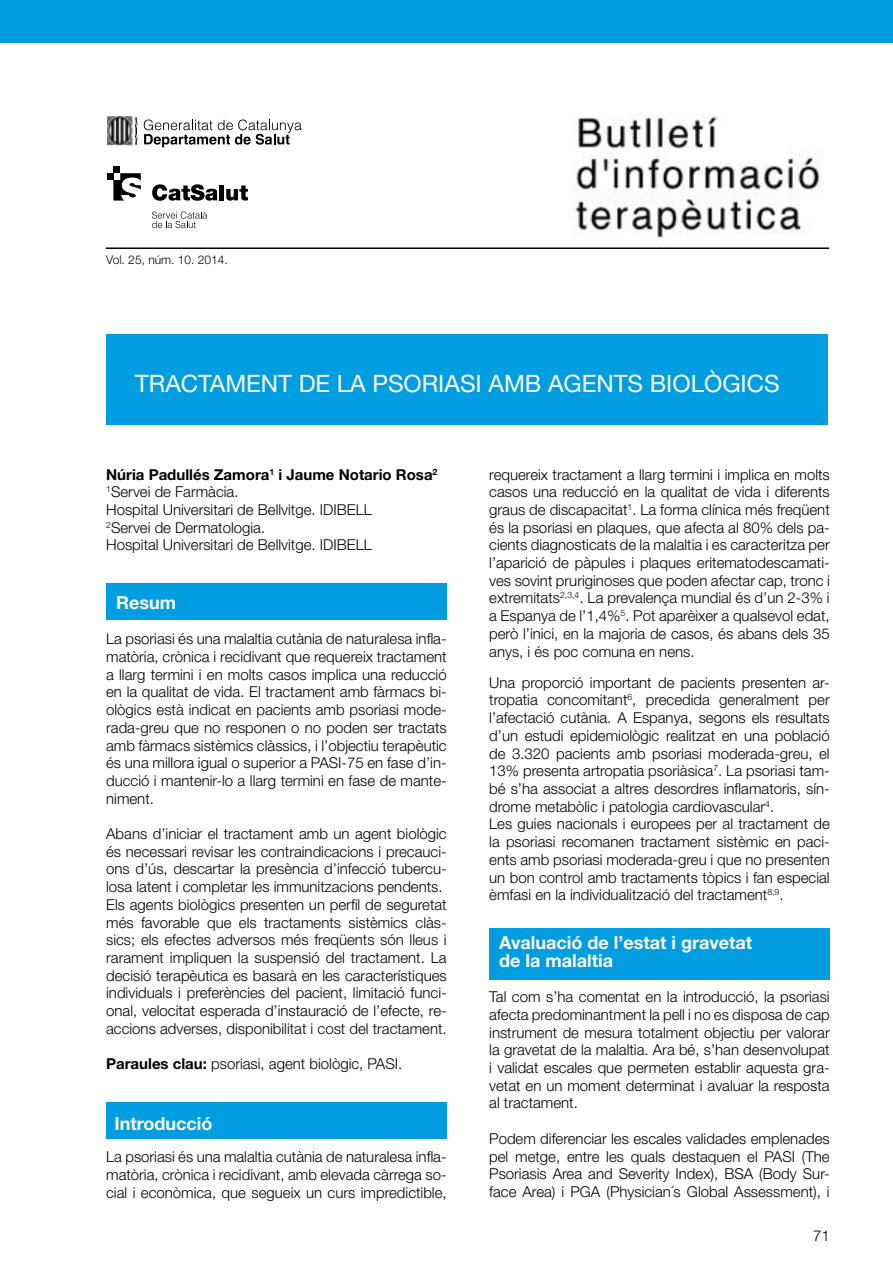
<style>
.page{position:relative;width:893px;height:1263px;background:#fff}
.page>*{position:absolute;margin:0;border:0;box-sizing:border-box;transform-origin:0 0}
.t1{font:24px "Helvetica Neue LT Std";color:#fff}
.t2{font:700 18px/17.7px "Helvetica Neue LT Std";color:#fff}
.t3{font:300 15px/17.7px "Helvetica Neue LT Std";color:#000;text-align:justify}
.t4{font:300 12px "Helvetica Neue LT Std";color:#000}
.s1{font-weight:700}
</style>
<div class="page">
<div style="left:106px;top:583px;width:340px;height:36px;background:#009ee0"></div>
<div style="left:106px;top:1103px;width:340px;height:36px;background:#009ee0"></div>
<div style="left:489px;top:928px;width:341px;height:52px;background:#009ee0"></div>
<img style="left:574px;top:116px;width:246px;height:122px">
<svg style="left:107px;top:117px;width:195px;height:111px"></svg>
<div style="left:0;top:0;width:893px;height:42px;background:#009ee0"></div>
<div style="left:107px;top:334px;width:721px;height:91px;background:#009ee0"></div>
<hr style="left:106px;top:247px;width:723px;height:2px;background:#000">
<img style="left:107px;top:117px;width:27px;height:30px">
<p class="t4" style="left:106px;top:253px;width:123px">Vol. 25, núm. 10. 2014.</p>
<h1 class="t1" style="left:135px;top:369px;width:646px">TRACTAMENT DE LA PSORIASI AMB AGENTS BIOLÒGICS</h1>
<p class="t3" style="left:106px;top:465px;width:333px;text-align:left"><span class="s1">Núria Padullés Zamora</span><sup>1</sup> <span class="s1">i Jaume Notario Rosa</span><sup>2<br></sup><sup>1</sup>Servei de Farmàcia.<br>Hospital Universitari de Bellvitge. IDIBELL<br><sup>2</sup>Servei de Dermatologia.<br>Hospital Universitari de Bellvitge. IDIBELL</p>
<p class="t2" style="left:116px;top:593px;width:61px">Resum</p>
<p class="t3" style="left:106px;top:630px;width:342px">La psoriasi és una malaltia cutània de naturalesa infla&shy;matòria, crònica i recidivant que requereix tractament a llarg termini i en molts casos implica una reducció en la qualitat de vida. El tractament amb fàrmacs bi&shy;ològics està indicat en pacients amb psoriasi mode&shy;rada-greu que no responen o no poden ser tractats amb fàrmacs sistèmics clàssics, i l’objectiu terapèutic és una millora igual o superior a PASI-75 en fase d’in&shy;ducció i mantenir-lo a llarg termini en fase de mante&shy;niment.</p>
<p class="t3" style="left:106px;top:824px;width:342px;text-align:left">Abans d’iniciar el tractament amb un agent biològic és necessari revisar les contraindicacions i precauci&shy;ons d’ús, descartar la presència d’infecció tubercu&shy;losa latent i completar les immunitzacions pendents.<br>Els agents biològics presenten un perfil de seguretat més favorable que els tractaments sistèmics clàs&shy;sics; els efectes adversos més freqüents són lleus i rarament impliquen la suspensió del tractament. La decisió terapèutica es basarà en les característiques individuals i preferències del pacient, limitació funci&shy;onal, velocitat esperada d’instauració de l’efecte, re&shy;accions adverses, disponibilitat i cost del tractament.</p>
<p class="t3" style="left:106px;top:1055px;width:298px"><span class="s1">Paraules clau:</span> psoriasi, agent biològic, PASI.</p>
<p class="t2" style="left:115px;top:1114px;width:99px">Introducció</p>
<p class="t3" style="left:106px;top:1148px;width:342px">La psoriasi és una malaltia cutània de naturalesa infla&shy;matòria, crònica i recidivant, amb elevada càrrega so&shy;cial i econòmica, que segueix un curs impredictible,</p>
<p class="t3" style="left:489px;top:465px;width:342px">requereix tractament a llarg termini i implica en molts casos una reducció en la qualitat de vida i diferents graus de discapacitat<sup>1</sup>. La forma clínica més freqüent és la psoriasi en plaques, que afecta al 80% dels pa&shy;cients diagnosticats de la malaltia i es caracteritza per l’aparició de pàpules i plaques eritematodescamati&shy;ves sovint pruriginoses que poden afectar cap, tronc i extremitats<sup>2,3,4</sup>. La prevalença mundial és d’un 2-3% i a Espanya de l’1,4%<sup>5</sup>. Pot aparèixer a qualsevol edat, però l’inici, en la majoria de casos, és abans dels 35 anys, i és poc comuna en nens.</p>
<p class="t3" style="left:489px;top:673px;width:342px;text-align:left">Una proporció important de pacients presenten ar&shy;tropatia concomitant<sup>6</sup>, precedida generalment per l’afectació cutània. A Espanya, segons els resultats d’un estudi epidemiològic realitzat en una població de 3.320 pacients amb psoriasi moderada-greu, el 13% presenta artropatia psoriàsica<sup>7</sup>. La psoriasi tam&shy;bé s’ha associat a altres desordres inflamatoris, sín&shy;drome metabòlic i patologia cardiovascular<sup>4</sup>.<br>Les guies nacionals i europees per al tractament de la psoriasi recomanen tractament sistèmic en paci&shy;ents amb psoriasi moderada-greu i que no presenten un bon control amb tractaments tòpics i fan especial èmfasi en la individualització del tractament<sup>8,9</sup>.</p>
<p class="t2" style="left:499px;top:933px;width:254px">Avaluació de l’estat i gravetat de la malaltia</p>
<p class="t3" style="left:489px;top:988px;width:342px">Tal com s’ha comentat en la introducció, la psoriasi afecta predominantment la pell i no es disposa de cap instrument de mesura totalment objectiu per valorar la gravetat de la malaltia. Ara bé, s’han desenvolupat i validat escales que permeten establir aquesta gra&shy;vetat en un moment determinat i avaluar la resposta al tractament.</p>
<p class="t3" style="left:489px;top:1129px;width:342px">Podem diferenciar les escales validades emplenades pel metge, entre les quals destaquen el PASI (The Psoriasis Area and Severity Index), BSA (Body Sur&shy;face Area) i PGA (Physician´s Global Assessment), i</p>
<p class="t3" style="left:813px;top:1226px;width:18px">71</p>
</div>
